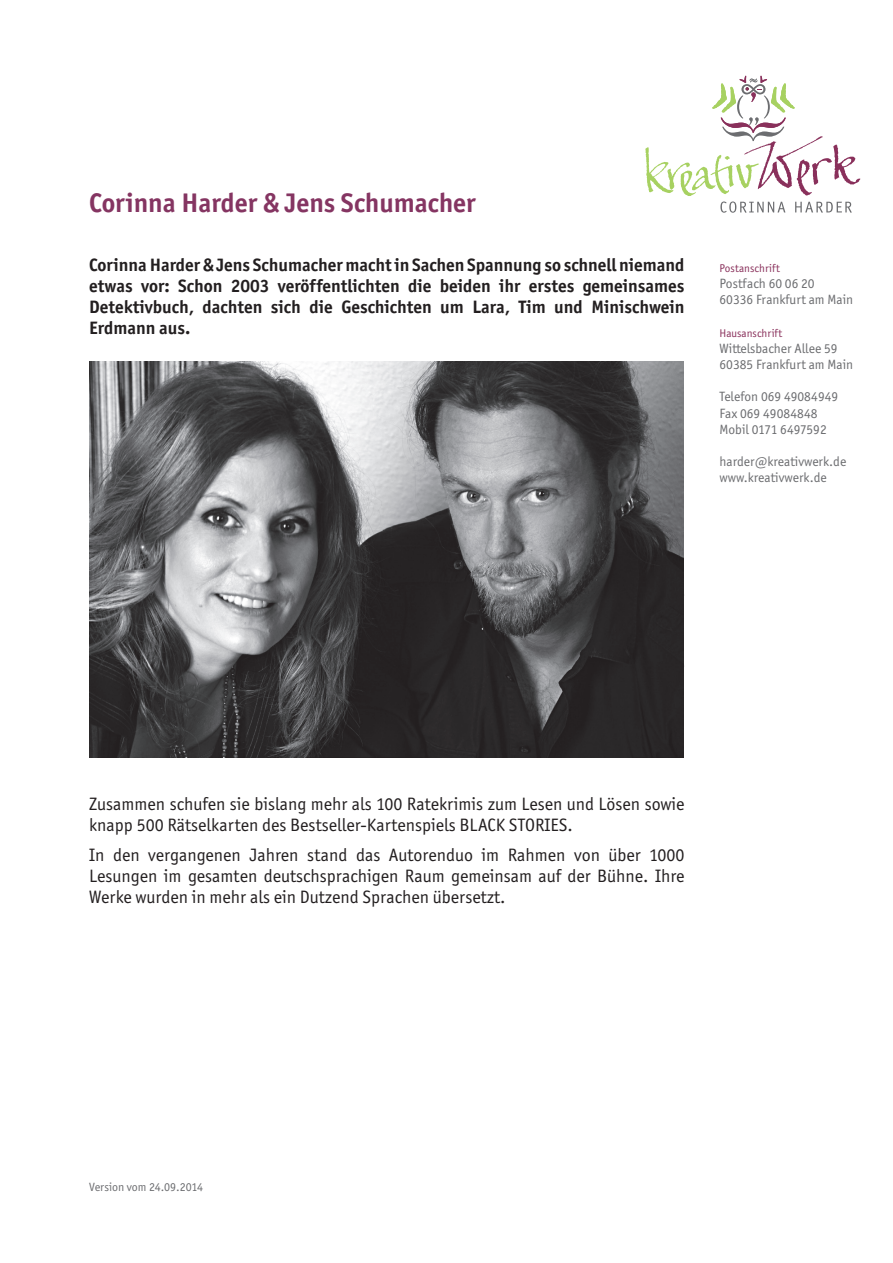
<style>
.page{position:relative;width:893px;height:1263px;background:#fff}
.page>*{position:absolute;margin:0;border:0;box-sizing:border-box;transform-origin:0 0}
.t1{font:700 27px "Officina Sans ITC Std";color:#853562}
.t2{font:18px/21px "Officina Sans ITC Std";color:#231f20}
.t3{font:700 18px/21px "Officina Sans ITC Std";color:#231f20;text-align:justify}
.t4{font:13.5px/16.2px "Officina Sans ITC Std";color:#6c6d70}
.t5{font:12px "Officina Sans ITC Std";color:#6c6d70}
.t6{font:11.25px "Officina Sans ITC Std";color:#89305b}
</style>
<div class="page">
<svg style="left:645px;top:76px;width:215px;height:137px"></svg>
<img style="left:89px;top:362px;width:595px;height:396px">
<h1 class="t1" style="left:89px;top:186px;width:388px">Corinna Harder &amp; Jens Schumacher</h1>
<p class="t3" style="left:89px;top:254px;width:597px">Corinna Harder &amp; Jens Schumacher macht in Sachen Spannung so schnell niemand etwas vor: Schon 2003 veröffentlichten die beiden ihr erstes gemeinsames Detektivbuch, dachten sich die Geschichten um Lara, Tim und Minischwein Erdmann aus.</p>
<p class="t6" style="left:719px;top:261px;width:62px">Postanschrift</p>
<p class="t4" style="left:719px;top:275px;width:135px">Postfach 60 06 20<br>60336 Frankfurt am Main</p>
<p class="t6" style="left:719px;top:326px;width:64px">Hausanschrift</p>
<p class="t4" style="left:719px;top:340px;width:135px">Wittelsbacher Allee 59<br>60385 Frankfurt am Main</p>
<p class="t4" style="left:719px;top:389px;width:120px">Telefon 069 49084949<br>Fax 069 49084848<br>Mobil 0171 6497592</p>
<p class="t4" style="left:719px;top:453px;width:128px">harder@kreativwerk.de www.kreativwerk.de</p>
<p class="t2" style="left:89px;top:793px;width:597px">Zusammen schufen sie bislang mehr als 100 Ratekrimis zum Lesen und Lösen sowie knapp 500 Rätselkarten des Bestseller-Kartenspiels BLACK STORIES.</p>
<p class="t2" style="left:89px;top:844px;width:597px;text-align:justify">In den vergangenen Jahren stand das Autorenduo im Rahmen von über 1000<br>Lesungen im gesamten deutschsprachigen Raum gemeinsam auf der Bühne. Ihre Werke wurden in mehr als ein Dutzend Sprachen übersetzt.</p>
<p class="t5" style="left:89px;top:1180px;width:115px">Version vom 24.09.2014</p>
</div>
